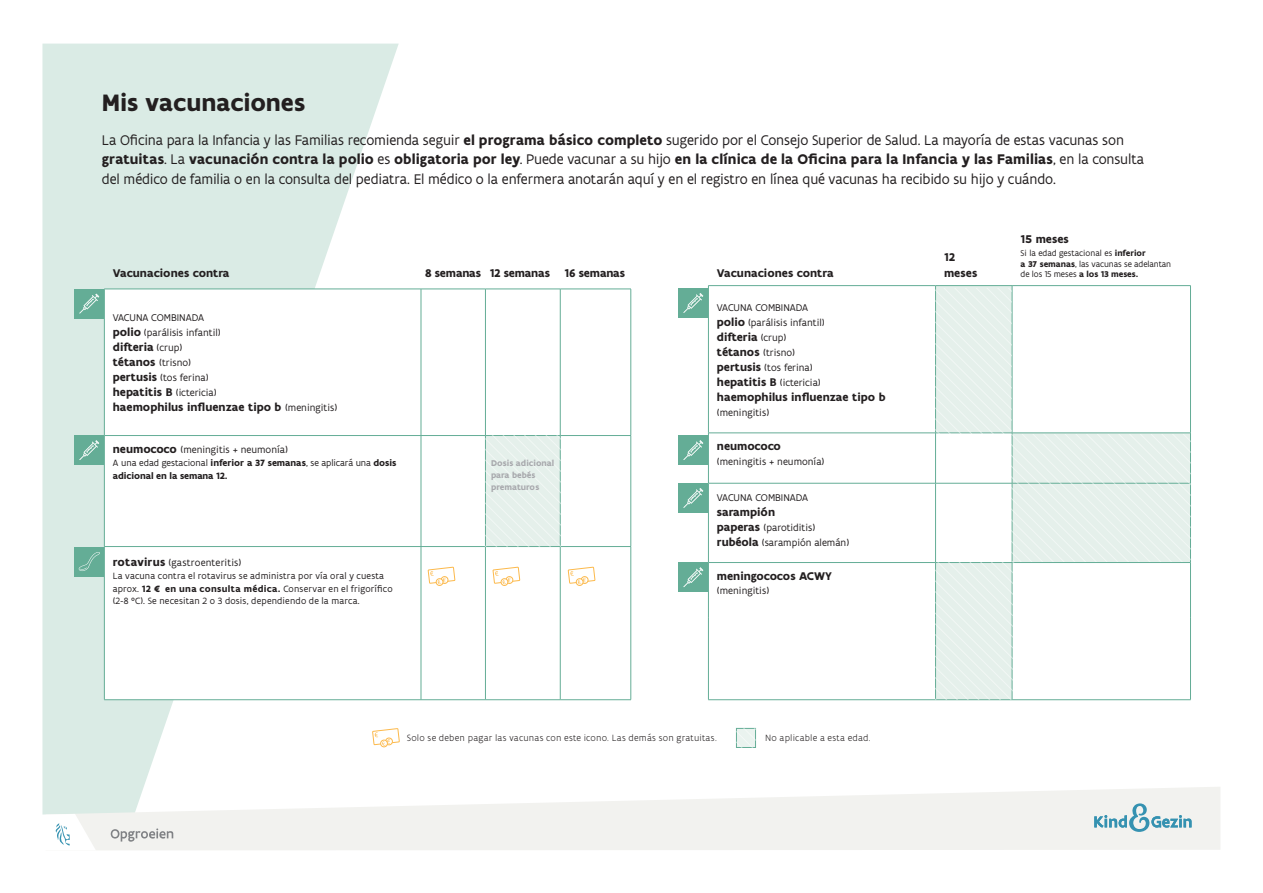
<style>
.page{position:relative;width:1263px;height:893px;background:#fff}
.page>*{position:absolute;margin:0;border:0;box-sizing:border-box;transform-origin:0 0}
.TITEL_14_16{font:700 25.5px "Flanders Art Sans";color:#231f20}
.BODY_9_13{font:15px/19.5px "Flanders Art Sans";letter-spacing:-.01em;color:#231f20}
.TABEL_left_9_14{font:700 12px "Flanders Art Sans";color:#231f20}
.TABEL_BODY_center_9{font:700 12px "Flanders Art Sans";color:#231f20}
.TABEL_left_9_14-2{font:10.5px "Flanders Art Sans";color:#231f20}
.TABEL_left_9_14-3{font:9.75px/12.8px "Flanders Art Sans";letter-spacing:.015em;color:#231f20}
._6_5_8_5{font:300 9.75px "Flanders Art Sans";letter-spacing:.015em;color:#231f20}
.TABEL_left_9_14-4{font:700 9.75px/12.8px "Flanders Art Sans";letter-spacing:-.01em;color:#231f20}
.TABEL_left_9_14-5{font:9px/10.5px "Flanders Art Sans";letter-spacing:-.01em;color:#231f20}
.TABEL_GREY_7pt{font:700 9px/12px "Flanders Art Sans";color:#a8a9ad}
.s1{font-weight:700}
.s2{font-weight:700;font-size:12px}
.s3{font-weight:400;font-size:10.5px}
.s4{font-weight:400}
</style>
<div class="page">
<svg style="left:42px;top:44px;width:357px;height:770px;fill:#daebe5"></svg>
<div style="left:74px;top:547px;width:30px;height:29px;background:#64ad96"></div>
<svg style="left:79px;top:552px;width:21px;height:19px"></svg>
<div style="left:74px;top:289px;width:30px;height:29px;background:#64ad96"></div>
<svg style="left:79px;top:294px;width:20px;height:20px"></svg>
<div style="left:74px;top:435px;width:30px;height:30px;background:#64ad96"></div>
<svg style="left:79px;top:440px;width:20px;height:20px"></svg>
<svg style="left:105px;top:290px;width:455px;height:409px"></svg>
<hr style="left:104px;top:436px;width:1px;height:110px;background:#64ad96">
<hr style="left:421px;top:436px;width:1px;height:110px;background:#64ad96">
<hr style="left:560px;top:436px;width:1px;height:110px;background:#64ad96">
<hr style="left:630px;top:436px;width:1px;height:110px;background:#64ad96">
<hr style="left:104px;top:546px;width:317px;height:1px;background:#64ad96">
<hr style="left:104px;top:547px;width:1px;height:152px;background:#64ad96">
<hr style="left:104px;top:699px;width:317px;height:1px;background:#64ad96">
<hr style="left:104px;top:289px;width:317px;height:1px;background:#64ad96">
<hr style="left:104px;top:289px;width:1px;height:146px;background:#64ad96">
<hr style="left:421px;top:289px;width:64px;height:1px;background:#64ad96">
<hr style="left:421px;top:289px;width:1px;height:146px;background:#64ad96">
<hr style="left:485px;top:289px;width:75px;height:1px;background:#64ad96">
<hr style="left:485px;top:289px;width:1px;height:146px;background:#64ad96">
<hr style="left:560px;top:289px;width:71px;height:1px;background:#64ad96">
<hr style="left:560px;top:289px;width:1px;height:146px;background:#64ad96">
<hr style="left:630px;top:289px;width:1px;height:146px;background:#64ad96">
<hr style="left:104px;top:435px;width:317px;height:1px;background:#64ad96">
<hr style="left:421px;top:435px;width:64px;height:1px;background:#64ad96">
<hr style="left:560px;top:435px;width:71px;height:1px;background:#64ad96">
<hr style="left:421px;top:546px;width:64px;height:1px;background:#64ad96">
<hr style="left:421px;top:547px;width:1px;height:152px;background:#64ad96">
<hr style="left:485px;top:547px;width:1px;height:152px;background:#64ad96">
<hr style="left:560px;top:546px;width:71px;height:1px;background:#64ad96">
<hr style="left:560px;top:547px;width:1px;height:152px;background:#64ad96">
<hr style="left:630px;top:547px;width:1px;height:152px;background:#64ad96">
<hr style="left:421px;top:699px;width:64px;height:1px;background:#64ad96">
<hr style="left:485px;top:699px;width:75px;height:1px;background:#64ad96">
<hr style="left:560px;top:699px;width:71px;height:1px;background:#64ad96">
<svg style="left:492px;top:553px;width:29px;height:42px"></svg>
<svg style="left:567px;top:566px;width:29px;height:20px"></svg>
<svg style="left:427px;top:553px;width:29px;height:42px"></svg>
<svg style="left:485px;top:435px;width:75px;height:112px;background:#e2eee9"></svg>
<div style="left:678px;top:288px;width:30px;height:30px;background:#64ad96"></div>
<svg style="left:683px;top:293px;width:20px;height:20px"></svg>
<div style="left:678px;top:435px;width:30px;height:30px;background:#64ad96"></div>
<svg style="left:683px;top:440px;width:20px;height:20px"></svg>
<div style="left:678px;top:483px;width:30px;height:30px;background:#64ad96"></div>
<svg style="left:683px;top:488px;width:20px;height:20px"></svg>
<div style="left:678px;top:562px;width:30px;height:30px;background:#64ad96"></div>
<svg style="left:683px;top:567px;width:20px;height:20px"></svg>
<svg style="left:709px;top:286px;width:226px;height:197px"></svg>
<hr style="left:708px;top:285px;width:227px;height:1px;background:#64ad96">
<hr style="left:708px;top:286px;width:1px;height:147px;background:#64ad96">
<hr style="left:935px;top:285px;width:77px;height:1px;background:#64ad96">
<hr style="left:935px;top:286px;width:1px;height:147px;background:#64ad96">
<hr style="left:1012px;top:285px;width:179px;height:1px;background:#64ad96">
<hr style="left:1012px;top:286px;width:1px;height:147px;background:#64ad96">
<hr style="left:1190px;top:286px;width:1px;height:147px;background:#64ad96">
<hr style="left:708px;top:433px;width:227px;height:1px;background:#64ad96">
<hr style="left:708px;top:433px;width:1px;height:50px;background:#64ad96">
<hr style="left:708px;top:483px;width:227px;height:1px;background:#64ad96">
<hr style="left:708px;top:483px;width:1px;height:79px;background:#64ad96">
<hr style="left:708px;top:562px;width:227px;height:1px;background:#64ad96">
<hr style="left:708px;top:563px;width:1px;height:55px;background:#64ad96">
<hr style="left:708px;top:618px;width:1px;height:81px;background:#64ad96">
<hr style="left:708px;top:699px;width:227px;height:1px;background:#64ad96">
<svg style="left:935px;top:288px;width:256px;height:412px"></svg>
<svg style="left:372px;top:714px;width:28px;height:42px"></svg>
<svg style="left:736px;top:728px;width:20px;height:20px"></svg>
<svg style="left:737px;top:729px;width:18px;height:18px"></svg>
<svg style="left:46px;top:787px;width:1174px;height:63px;fill:#f2f2ef"></svg>
<svg style="left:42px;top:814px;width:54px;height:36px"></svg>
<svg style="left:1094px;top:803px;width:97px;height:29px"></svg>
<svg style="left:106px;top:822px;width:67px;height:27px"></svg>
<p class="TITEL_14_16" style="left:102px;top:87px;width:205px">Mis vacunaciones</p>
<p class="BODY_9_13" style="left:102px;top:130px;width:1044px">La Oficina para la Infancia y las Familias recomienda seguir <span class="s1">el programa básico completo</span> sugerido por el Consejo Superior de Salud. La mayoría de estas vacunas son <span class="s1">gratuitas</span>. La <span class="s1">vacunación contra la polio</span> es <span class="s1">obligatoria por ley</span>. Puede vacunar a su hijo <span class="s1">en la clínica de la Oficina para la Infancia y las Familias</span>, en la consulta del médico de familia o en la consulta del pediatra. El médico o la enfermera anotarán aquí y en el registro en línea qué vacunas ha recibido su hijo y cuándo.</p>
<p class="TABEL_BODY_center_9" style="left:113px;top:266px;width:118px">Vacunaciones contra</p>
<p class="TABEL_BODY_center_9" style="left:425px;top:266px;width:57px">8 semanas</p>
<p class="TABEL_BODY_center_9" style="left:490px;top:266px;width:62px">12 semanas</p>
<p class="TABEL_BODY_center_9" style="left:564px;top:266px;width:62px">16 semanas</p>
<p class="TABEL_left_9_14-2" style="left:113px;top:311px;width:93px">VACUNA COMBINADA</p>
<p class="TABEL_left_9_14-2" style="left:113px;top:326px;width:109px"><span class="s2">polio</span> (parálisis infantil)</p>
<p class="TABEL_left_9_14" style="left:113px;top:340px;width:71px">difteria <span class="s3">(crup)</span></p>
<p class="TABEL_left_9_14-2" style="left:113px;top:356px;width:80px"><span class="s2">tétanos</span> (trisno)</p>
<p class="TABEL_left_9_14-2" style="left:113px;top:371px;width:97px"><span class="s2">pertusis</span> (tos ferina)</p>
<p class="TABEL_left_9_14-2" style="left:113px;top:386px;width:105px"><span class="s2">hepatitis B</span> (ictericia)</p>
<p class="TABEL_left_9_14" style="left:113px;top:400px;width:226px">haemophilus influenzae tipo b <span class="s3">(meningitis)</span></p>
<p class="TABEL_left_9_14-2" style="left:113px;top:443px;width:177px"><span class="s2">neumococo</span> (meningitis + neumonía)</p>
<p class="TABEL_left_9_14-4" style="left:113px;top:456px;width:285px"><span class="s4">A una edad gestacional</span> inferior a 37 semanas<span class="s4">, se aplicará una</span> dosis adicional en la semana 12.</p>
<p class="TABEL_GREY_7pt" style="left:491px;top:457px;width:65px">Dosis adicional para bebés prematuros</p>
<p class="TABEL_left_9_14-2" style="left:113px;top:556px;width:130px"><span class="s2">rotavirus</span> (gastroenteritis)</p>
<p class="TABEL_left_9_14-3" style="left:113px;top:569px;width:281px">La vacuna contra el rotavirus se administra por vía oral y cuesta aprox. <span class="s1">12 € en una consulta médica.</span> Conservar en el frigorífico (2-8 °C). Se necesitan 2 o 3 dosis, dependiendo de la marca.</p>
<p class="TABEL_BODY_center_9" style="left:717px;top:266px;width:118px">Vacunaciones contra</p>
<p class="TABEL_left_9_14-2" style="left:717px;top:301px;width:93px">VACUNA COMBINADA</p>
<p class="TABEL_left_9_14-2" style="left:717px;top:316px;width:109px"><span class="s2">polio</span> (parálisis infantil)</p>
<p class="TABEL_left_9_14" style="left:717px;top:329px;width:71px">difteria <span class="s3">(crup)</span></p>
<p class="TABEL_left_9_14-2" style="left:717px;top:346px;width:80px"><span class="s2">tétanos</span> (trisno)</p>
<p class="TABEL_left_9_14-2" style="left:717px;top:361px;width:97px"><span class="s2">pertusis</span> (tos ferina)</p>
<p class="TABEL_left_9_14-2" style="left:717px;top:376px;width:105px"><span class="s2">hepatitis B</span> (ictericia)</p>
<p class="TABEL_left_9_14" style="left:717px;top:389px;width:170px">haemophilus influenzae tipo b</p>
<p class="TABEL_left_9_14-2" style="left:717px;top:406px;width:54px">(meningitis)</p>
<p class="TABEL_left_9_14" style="left:717px;top:439px;width:66px">neumococo</p>
<p class="TABEL_left_9_14-2" style="left:717px;top:455px;width:109px">(meningitis + neumonía)</p>
<p class="TABEL_left_9_14-2" style="left:717px;top:491px;width:93px">VACUNA COMBINADA</p>
<p class="TABEL_left_9_14" style="left:717px;top:504px;width:60px">sarampión</p>
<p class="TABEL_left_9_14-2" style="left:717px;top:521px;width:100px"><span class="s2">paperas</span> (parotiditis)</p>
<p class="TABEL_left_9_14-2" style="left:717px;top:536px;width:134px"><span class="s2">rubéola</span> (sarampión alemán)</p>
<p class="TABEL_left_9_14" style="left:717px;top:568px;width:117px">meningococos ACWY</p>
<p class="TABEL_left_9_14-2" style="left:717px;top:584px;width:54px">(meningitis)</p>
<p class="_6_5_8_5" style="left:407px;top:732px;width:312px">Solo se deben pagar las vacunas con este icono. Las demás son gratuitas.</p>
<p class="_6_5_8_5" style="left:765px;top:732px;width:107px">No aplicable a esta edad.</p>
<p class="TABEL_BODY_center_9" style="left:944px;top:250px;width:12px">12</p>
<p class="TABEL_BODY_center_9" style="left:944px;top:266px;width:35px">meses</p>
<p class="TABEL_BODY_center_9" style="left:1020px;top:232px;width:50px">15 meses</p>
<p class="TABEL_left_9_14-5" style="left:1020px;top:248px;width:152px">Si la edad gestacional es <span class="s1">inferior<br>a 37 semanas</span>, las vacunas se adelantan de los 15 meses <span class="s1">a los 13 meses.</span></p>
</div>
